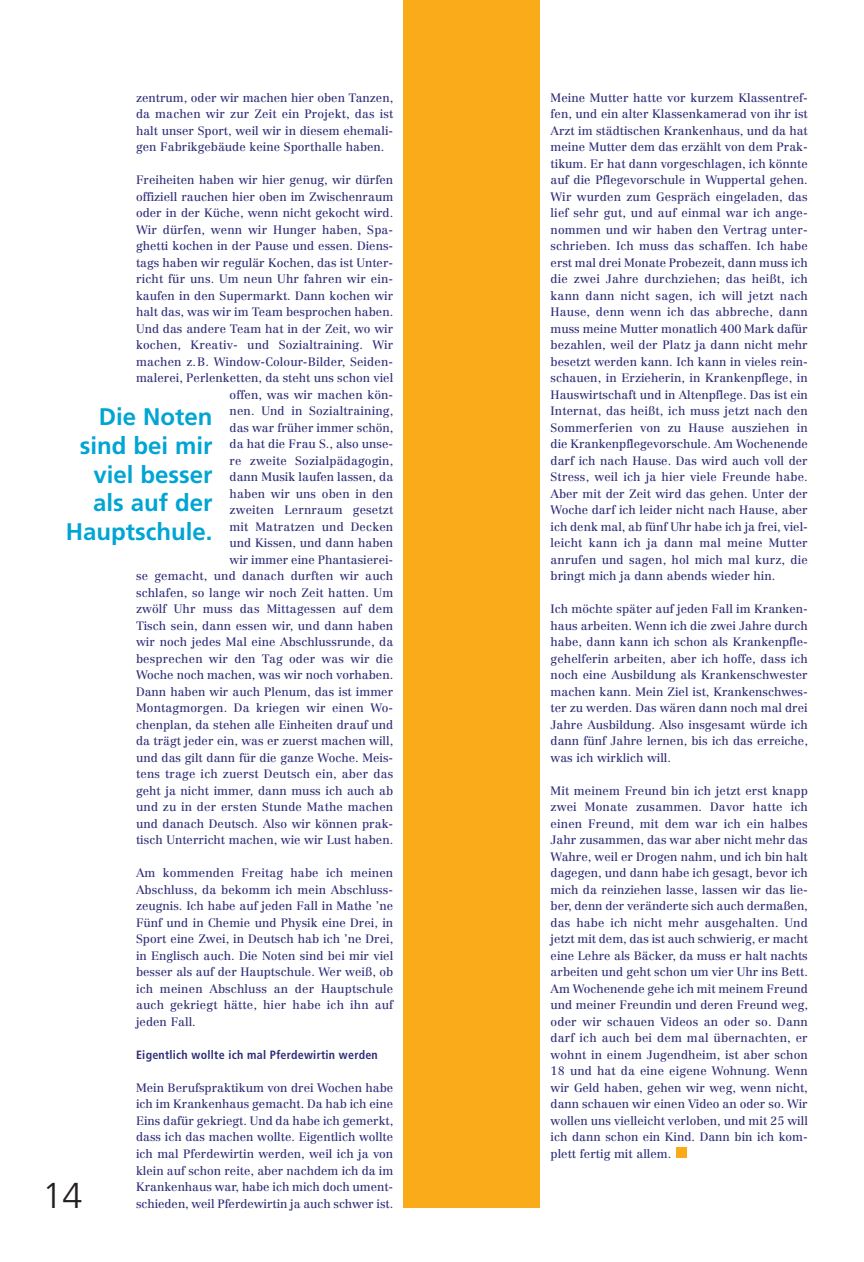
<style>
.page{position:relative;width:864px;height:1262px;background:#fff}
.page>*{position:absolute;margin:0;border:0;box-sizing:border-box;transform-origin:0 0}
.t1{font:300 36px "Frutiger";color:#231f20}
.t2{font:700 24px/28.8px "Frutiger";color:#00a5d3;text-align:right}
.t3{font:12px/16.5px "Centennial";color:#2e2d77;text-align:justify}
.t4{font:700 condensed 12px "Frutiger";letter-spacing:.02em;color:#2e2d77}
</style>
<div class="page">
<div style="left:677px;top:1147px;width:10px;height:11px;background:#faab1a"></div>
<div style="left:404px;top:0;width:136px;height:1207px;background:#faab1a"></div>
<p class="t3" style="left:136px;top:90px;width:259px">zentrum, oder wir machen hier oben Tanzen, da machen wir zur Zeit ein Projekt, das ist halt unser Sport, weil wir in diesem ehemali&shy;gen Fabrikgebäude keine Sporthalle haben.</p>
<p class="t3" style="left:136px;top:173px;width:259px;text-align:right">Freiheiten haben wir hier genug, wir dürfen offiziell rauchen hier oben im Zwischenraum oder in der Küche, wenn nicht gekocht wird.<br>Wir dürfen, wenn wir Hunger haben, Spa&shy;ghetti kochen in der Pause und essen. Diens&shy;tags haben wir regulär Kochen, das ist Unter&shy;richt für uns. Um neun Uhr fahren wir ein&shy;kaufen in den Supermarkt. Dann kochen wir halt das, was wir im Team besprochen haben.<br>Und das andere Team hat in der Zeit, wo wir kochen, Kreativ- und Sozialtraining. Wir machen z.B. Window-Colour-Bilder, Seiden&shy;malerei, Perlenketten, da steht uns schon viel offen, was wir machen kön-<br>nen. Und in Sozialtraining,<br>das war früher immer schön,<br>da hat die Frau S., also unse-<br>re zweite Sozialpädagogin,<br>dann Musik laufen lassen, da<br>haben wir uns oben in den<br>zweiten Lernraum gesetzt<br>mit Matratzen und Decken<br>und Kissen, und dann haben<br>wir immer eine Phantasierei-<br>se gemacht, und danach durften wir auch schlafen, so lange wir noch Zeit hatten. Um zwölf Uhr muss das Mittagessen auf dem Tisch sein, dann essen wir, und dann haben wir noch jedes Mal eine Abschlussrunde, da besprechen wir den Tag oder was wir die Woche noch machen, was wir noch vorhaben.<br>Dann haben wir auch Plenum, das ist immer Montagmorgen. Da kriegen wir einen Wo&shy;chenplan, da stehen alle Einheiten drauf und da trägt jeder ein, was er zuerst machen will, und das gilt dann für die ganze Woche. Meis&shy;tens trage ich zuerst Deutsch ein, aber das geht ja nicht immer, dann muss ich auch ab und zu in der ersten Stunde Mathe machen und danach Deutsch. Also wir können prak&shy;tisch Unterricht machen, wie wir Lust haben.</p>
<p class="t3" style="left:136px;top:866px;width:259px">Am kommenden Freitag habe ich meinen Abschluss, da bekomm ich mein Abschluss&shy;zeugnis. Ich habe auf jeden Fall in Mathe ’ne Fünf und in Chemie und Physik eine Drei, in Sport eine Zwei, in Deutsch hab ich ’ne Drei, in Englisch auch. Die Noten sind bei mir viel besser als auf der Hauptschule. Wer weiß, ob ich meinen Abschluss an der Hauptschule auch gekriegt hätte, hier habe ich ihn auf jeden Fall.</p>
<p class="t4" style="left:136px;top:1050px;width:243px">Eigentlich wollte ich mal Pferdewirtin werden</p>
<p class="t3" style="left:136px;top:1080px;width:259px">Mein Berufspraktikum von drei Wochen habe ich im Krankenhaus gemacht. Da hab ich eine Eins dafür gekriegt. Und da habe ich gemerkt, dass ich das machen wollte. Eigentlich wollte ich mal Pferdewirtin werden, weil ich ja von klein auf schon reite, aber nachdem ich da im Krankenhaus war, habe ich mich doch ument&shy;schieden, weil Pferdewirtin ja auch schwer ist.</p>
<h2 class="t2" style="left:66px;top:404px;width:148px">Die Noten sind bei mir viel besser als auf der<br>Hauptschule.</h2>
<h1 class="t1" style="left:43px;top:1180px;width:42px">14</h1>
<p class="t3" style="left:551px;top:90px;width:259px">Meine Mutter hatte vor kurzem Klassentref&shy;fen, und ein alter Klassenkamerad von ihr ist Arzt im städtischen Krankenhaus, und da hat meine Mutter dem das erzählt von dem Prak&shy;tikum. Er hat dann vorgeschlagen, ich könnte auf die Pflegevorschule in Wuppertal gehen.<br>Wir wurden zum Gespräch eingeladen, das lief sehr gut, und auf einmal war ich ange&shy;nommen und wir haben den Vertrag unter&shy;schrieben. Ich muss das schaffen. Ich habe erst mal drei Monate Probezeit, dann muss ich die zwei Jahre durchziehen; das heißt, ich kann dann nicht sagen, ich will jetzt nach Hause, denn wenn ich das abbreche, dann muss meine Mutter monatlich 400 Mark dafür bezahlen, weil der Platz ja dann nicht mehr besetzt werden kann. Ich kann in vieles rein&shy;schauen, in Erzieherin, in Krankenpflege, in Hauswirtschaft und in Altenpflege. Das ist ein Internat, das heißt, ich muss jetzt nach den Sommerferien von zu Hause ausziehen in die Krankenpflegevorschule. Am Wochenende darf ich nach Hause. Das wird auch voll der Stress, weil ich ja hier viele Freunde habe.<br>Aber mit der Zeit wird das gehen. Unter der Woche darf ich leider nicht nach Hause, aber ich denk mal, ab fünf Uhr habe ich ja frei, viel&shy;leicht kann ich ja dann mal meine Mutter anrufen und sagen, hol mich mal kurz, die bringt mich ja dann abends wieder hin.</p>
<p class="t3" style="left:551px;top:602px;width:259px">Ich möchte später auf jeden Fall im Kranken&shy;haus arbeiten. Wenn ich die zwei Jahre durch habe, dann kann ich schon als Krankenpfle&shy;gehelferin arbeiten, aber ich hoffe, dass ich noch eine Ausbildung als Krankenschwester machen kann. Mein Ziel ist, Krankenschwes&shy;ter zu werden. Das wären dann noch mal drei Jahre Ausbildung. Also insgesamt würde ich dann fünf Jahre lernen, bis ich das erreiche, was ich wirklich will.</p>
<p class="t3" style="left:551px;top:783px;width:259px">Mit meinem Freund bin ich jetzt erst knapp zwei Monate zusammen. Davor hatte ich einen Freund, mit dem war ich ein halbes Jahr zusammen, das war aber nicht mehr das Wahre, weil er Drogen nahm, und ich bin halt dagegen, und dann habe ich gesagt, bevor ich mich da reinziehen lasse, lassen wir das lie&shy;ber, denn der veränderte sich auch dermaßen, das habe ich nicht mehr ausgehalten. Und jetzt mit dem, das ist auch schwierig, er macht eine Lehre als Bäcker, da muss er halt nachts arbeiten und geht schon um vier Uhr ins Bett.<br>Am Wochenende gehe ich mit meinem Freund und meiner Freundin und deren Freund weg, oder wir schauen Videos an oder so. Dann darf ich auch bei dem mal übernachten, er wohnt in einem Jugendheim, ist aber schon 18 und hat da eine eigene Wohnung. Wenn wir Geld haben, gehen wir weg, wenn nicht, dann schauen wir einen Video an oder so. Wir wollen uns vielleicht verloben, und mit 25 will ich dann schon ein Kind. Dann bin ich kom&shy;plett fertig mit allem.</p>
</div>
